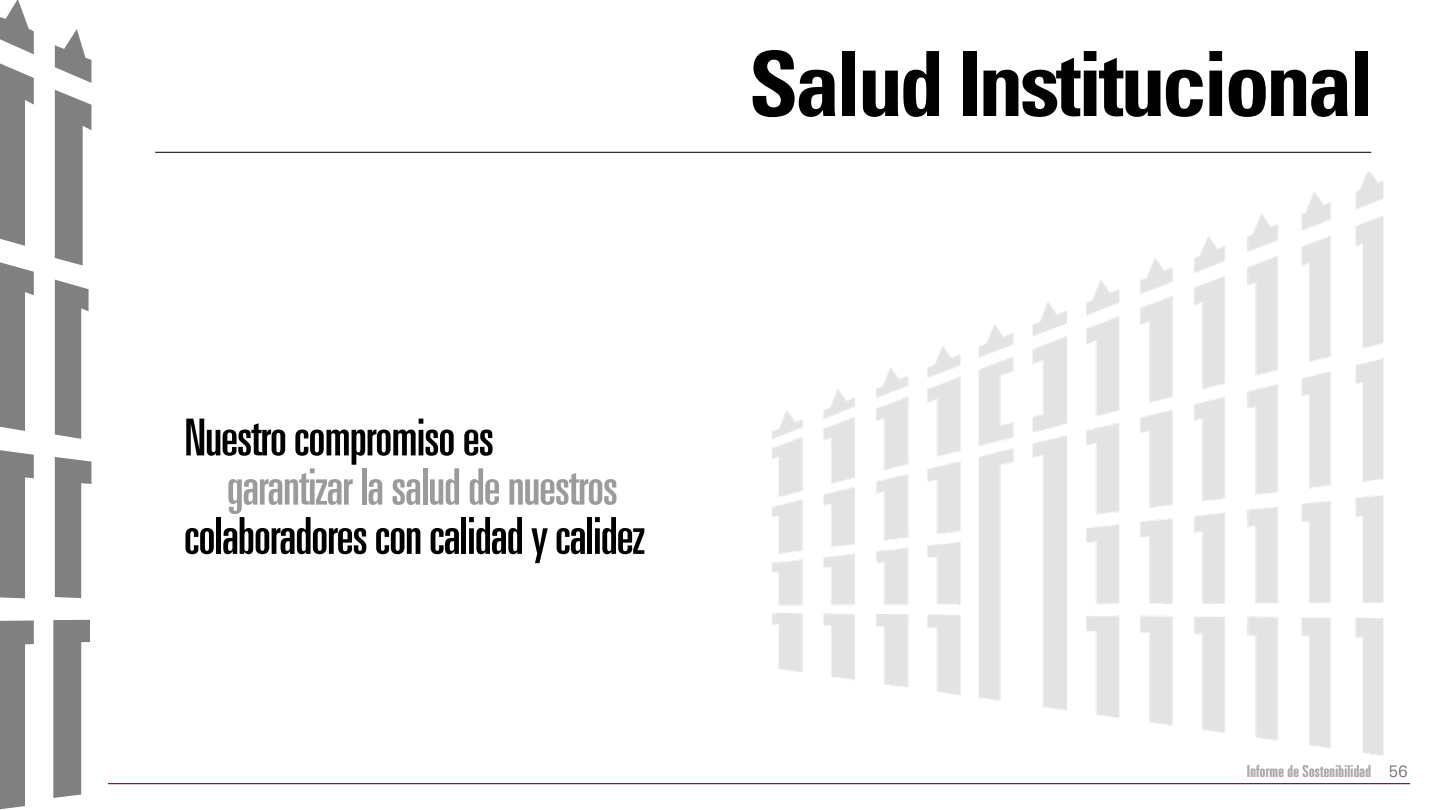
<style>
.page{position:relative;width:1440px;height:810px;background:#fff}
.page>*{position:absolute;margin:0;border:0;box-sizing:border-box;transform-origin:0 0}
.t1{font:700 condensed 90px "Univers LT Std";letter-spacing:-.04em;color:#000}
.t2{font:ultra-condensed 51px "Univers LT Std";letter-spacing:-.02em;color:#000}
.t3{font:ultra-condensed 50.18px "Univers LT Std";letter-spacing:-.02em;color:#9b9b9d}
.t4{font:ultra-condensed 16.5px "Univers LT Std";letter-spacing:.02em;color:#acacad}
.s1{font-weight:300;font-stretch:normal;color:#666}
</style>
<div class="page">
<img style="left:772px;top:172px;width:612px;height:584px">
<svg style="left:0;top:0;width:34px;height:54px"></svg>
<svg style="left:55px;top:29px;width:36px;height:54px"></svg>
<svg style="left:0;top:63px;width:34px;height:183px"></svg>
<svg style="left:0;top:262px;width:34px;height:169px"></svg>
<svg style="left:0;top:450px;width:34px;height:148px"></svg>
<svg style="left:0;top:621px;width:34px;height:189px"></svg>
<svg style="left:53px;top:620px;width:37px;height:178px"></svg>
<svg style="left:55px;top:457px;width:36px;height:141px"></svg>
<svg style="left:55px;top:280px;width:34px;height:159px"></svg>
<svg style="left:55px;top:90px;width:36px;height:175px"></svg>
<hr style="left:155px;top:152px;width:1216px;height:1px;background:#000">
<hr style="left:108px;top:783px;width:1302px;height:1px;background:#7f1834">
<h1 class="t1" style="left:749px;top:29px;width:627px">Salud Institucional</h1>
<p class="t2" style="left:184px;top:408px;width:311px">Nuestro compromiso es</p>
<p class="t3" style="left:227px;top:458px;width:393px">garantizar la salud de nuestros</p>
<p class="t2" style="left:184px;top:507px;width:462px">colaboradores con calidad y calidez</p>
<p class="t4" style="left:1247px;top:762px;width:162px">Informe de Sostenibilidad <span class="s1">56</span></p>
</div>
